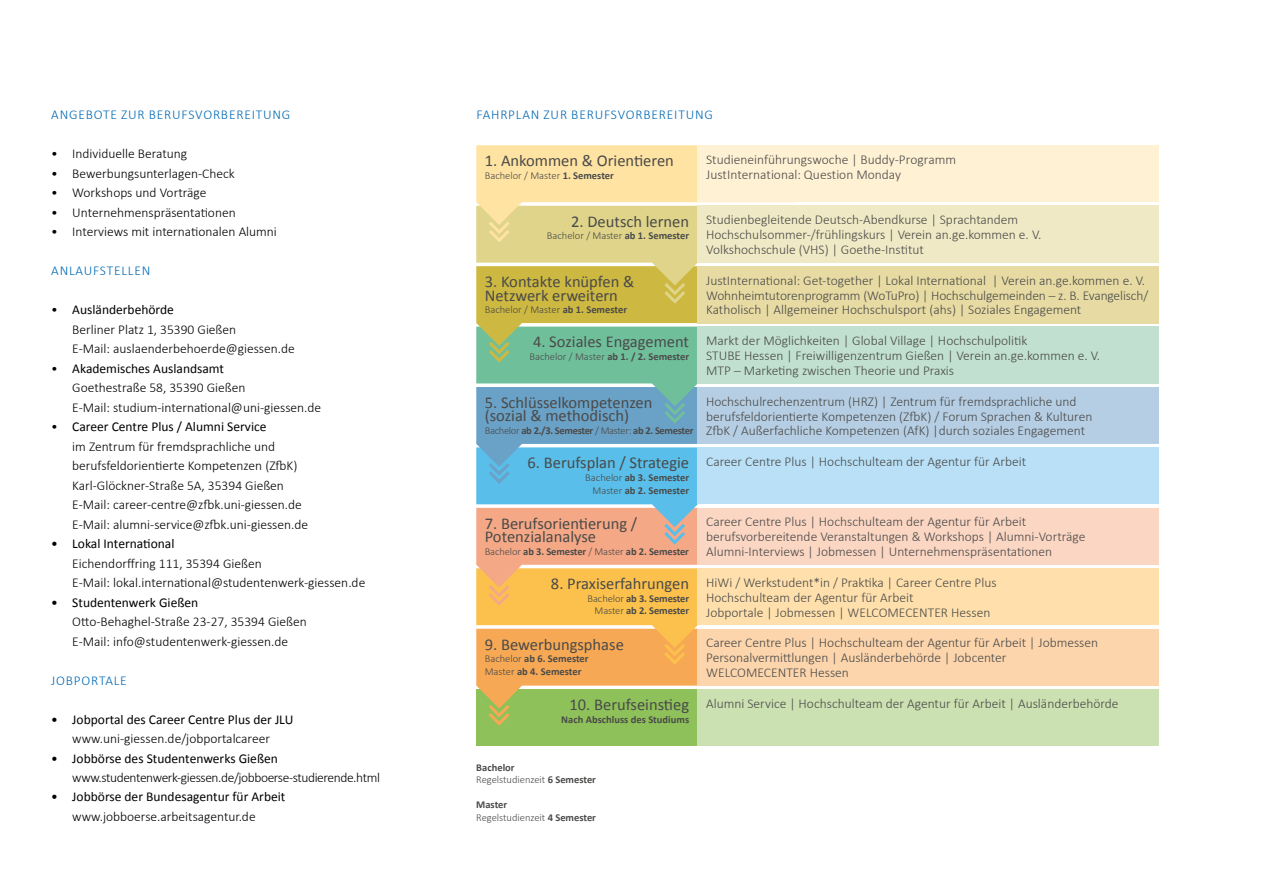
<style>
.page{position:relative;width:1263px;height:893px;background:#fff}
.page>*{position:absolute;margin:0;border:0;box-sizing:border-box;transform-origin:0 0}
.t1{font:16.5px/13.5px "Calibri";color:#4a4a49}
.t2{font:300 13.5px/14.9px "Calibri";color:#4a4a49}
.t3{font:300 13.5px/19.5px "Calibri";color:#000}
.t4{font:13.5px "Calibri";color:#000}
.t5{font:300 13.5px "Calibri";letter-spacing:.06em;color:#0069b4}
.t6{font:300 13.5px "Calibri";letter-spacing:-.03em;color:#000}
.t7{font:700 10.5px/12.6px "Calibri";letter-spacing:-.01em;color:#4a4a49;text-align:right}
.t8{font:300 10.5px/12.6px "Calibri";color:#4a4a49}
.t9{font:700 10.5px "Calibri";letter-spacing:-.03em;color:#4a4a49}
.s1{font-weight:400}
.s2{font-weight:700}
.s3{font-weight:300}
</style>
<div class="page">
<div style="left:476px;top:689px;width:222px;height:57px;background:#8ec159"></div>
<div style="left:698px;top:447px;width:461px;height:57px;background:#b9e0f6"></div>
<div style="left:698px;top:508px;width:461px;height:57px;background:#fbd6c3"></div>
<div style="left:698px;top:568px;width:461px;height:57px;background:#ffe0ac"></div>
<div style="left:698px;top:629px;width:461px;height:57px;background:#fcd5ac"></div>
<div style="left:698px;top:689px;width:461px;height:57px;background:#cce1b1"></div>
<svg style="left:476px;top:145px;width:320px;height:583px"></svg>
<div style="left:698px;top:145px;width:461px;height:57px;background:#fff1d3"></div>
<div style="left:698px;top:206px;width:461px;height:57px;background:#f0e9c5"></div>
<div style="left:698px;top:266px;width:461px;height:57px;background:#e7dba3"></div>
<div style="left:698px;top:327px;width:461px;height:57px;background:#c1e0cf"></div>
<div style="left:698px;top:387px;width:461px;height:57px;background:#b6cee3"></div>
<p class="t5" style="left:51px;top:106px;width:241px">ANGEBOTE ZUR BERUFSVORBEREITUNG</p>
<p class="t3" style="left:51px;top:144px;width:138px">• Individuelle Beratung</p>
<p class="t3" style="left:51px;top:163px;width:185px">• Bewerbungsunterlagen-Check</p>
<p class="t3" style="left:51px;top:183px;width:157px">• Workshops und Vorträge</p>
<p class="t3" style="left:51px;top:202px;width:186px">• Unternehmenspräsentationen</p>
<p class="t3" style="left:51px;top:222px;width:227px">• Interviews mit internationalen Alumni</p>
<p class="t5" style="left:51px;top:262px;width:101px">ANLAUFSTELLEN</p>
<p class="t3" style="left:72px;top:300px;width:224px;text-indent:-21px">• <span class="s1">Ausländerbehörde<br></span>Berliner Platz 1, 35390 Gießen<br>E-Mail: auslaenderbehoerde@giessen.de</p>
<p class="t3" style="left:72px;top:358px;width:250px;text-indent:-21px">• <span class="s1">Akademisches Auslandsamt<br></span>Goethestraße 58, 35390 Gießen<br>E-Mail: studium-international@uni-giessen.de</p>
<p class="t3" style="left:72px;top:417px;width:237px;text-indent:-21px">• <span class="s1">Career Centre Plus / Alumni Service<br></span>im Zentrum für fremdsprachliche und berufsfeldorientierte Kompetenzen (ZfbK)<br>Karl-Glöckner-Straße 5A, 35394 Gießen E-Mail: career-centre@zfbk.uni-giessen.de E-Mail: alumni-service@zfbk.uni-giessen.de</p>
<p class="t4" style="left:51px;top:535px;width:125px">• Lokal International</p>
<p class="t3" style="left:72px;top:553px;width:295px">Eichendorffring 111, 35394 Gießen<br>E-Mail: lokal.international@studentenwerk-giessen.de</p>
<p class="t4" style="left:51px;top:594px;width:149px">• Studentenwerk Gießen</p>
<p class="t3" style="left:72px;top:612px;width:236px">Otto-Behaghel-Straße 23-27, 35394 Gießen<br>E-Mail: info@studentenwerk-giessen.de</p>
<p class="t5" style="left:51px;top:672px;width:77px">JOBPORTALE</p>
<p class="t4" style="left:51px;top:711px;width:244px">• Jobportal des Career Centre Plus der JLU</p>
<p class="t3" style="left:72px;top:729px;width:199px">www.uni-giessen.de/jobportalcareer</p>
<p class="t4" style="left:51px;top:750px;width:228px">• Jobbörse des Studentenwerks Gießen</p>
<p class="t6" style="left:72px;top:769px;width:309px">www.studentenwerk-giessen.de/jobboerse-studierende.html</p>
<p class="t4" style="left:51px;top:789px;width:236px">• Jobbörse der Bundesagentur für Arbeit</p>
<p class="t3" style="left:72px;top:807px;width:185px">www.jobboerse.arbeitsagentur.de</p>
<p class="t5" style="left:476px;top:106px;width:238px">FAHRPLAN ZUR BERUFSVORBEREITUNG</p>
<p class="t1" style="left:485px;top:153px;width:191px">1. Ankommen &amp; Orientieren</p>
<p class="t8" style="left:485px;top:169px;width:131px">Bachelor / Master <span class="s2">1. Semester</span></p>
<p class="t1" style="left:571px;top:214px;width:119px">2. Deutsch lernen</p>
<p class="t8" style="left:547px;top:229px;width:144px">Bachelor / Master <span class="s2">ab 1. Semester</span></p>
<p class="t1" style="left:485px;top:274px;width:151px">3. Kontakte knüpfen &amp;<br>Netzwerk erweitern</p>
<p class="t8" style="left:485px;top:303px;width:144px">Bachelor / Master <span class="s2">ab 1. Semester</span></p>
<p class="t1" style="left:533px;top:334px;width:158px">4. Soziales Engagement</p>
<p class="t8" style="left:529px;top:350px;width:161px">Bachelor / Master <span class="s2">ab 1. / 2. Semester</span></p>
<p class="t1" style="left:485px;top:395px;width:169px">5. Schlüsselkompetenzen (sozial &amp; methodisch)</p>
<p class="t9" style="left:485px;top:424px;width:210px"><span class="s3">Bachelor</span> ab 2./3. Semester <span class="s3">/ Master:</span> ab 2. Semester</p>
<p class="t2" style="left:706px;top:152px;width:251px">Studieneinführungswoche | Buddy-Programm<br>JustInternational: Question Monday</p>
<p class="t2" style="left:706px;top:212px;width:337px">Studienbegleitende Deutsch-Abendkurse | Sprachtandem<br>Hochschulsommer-/frühlingskurs | Verein an.ge.kommen e. V.<br>Volkshochschule (VHS) | Goethe-Institut</p>
<p class="t2" style="left:706px;top:273px;width:444px">JustInternational: Get-together | Lokal International | Verein an.ge.kommen e. V.<br>Wohnheimtutorenprogramm (WoTuPro) | Hochschulgemeinden – z. B. Evangelisch/<br>Katholisch | Allgemeiner Hochschulsport (ahs) | Soziales Engagement</p>
<p class="t2" style="left:706px;top:333px;width:395px">Markt der Möglichkeiten | Global Village | Hochschulpolitik<br>STUBE Hessen | Freiwilligenzentrum Gießen | Verein an.ge.kommen e. V.<br>MTP – Marketing zwischen Theorie und Praxis</p>
<p class="t2" style="left:706px;top:394px;width:388px">Hochschulrechenzentrum (HRZ) | Zentrum für fremdsprachliche und berufsfeldorientierte Kompetenzen (ZfbK) / Forum Sprachen &amp; Kulturen<br>ZfbK / Außerfachliche Kompetenzen (AfK) |durch soziales Engagement</p>
<p class="t1" style="left:527px;top:455px;width:163px">6. Berufsplan / Strategie</p>
<p class="t7" style="left:585px;top:471px;width:105px"><span class="s3">Bachelor</span> ab 3. Semester<br><span class="s3">Master</span> ab 2. Semester</p>
<p class="t1" style="left:485px;top:516px;width:154px">7. Berufsorientierung /<br>Potenzialanalyse</p>
<p class="t7" style="left:485px;top:545px;width:206px"><span class="s3">Bachelor</span> ab 3. Semester <span class="s3">/ Master</span> ab 2. Semester</p>
<p class="t1" style="left:551px;top:576px;width:140px">8. Praxiserfahrungen</p>
<p class="t7" style="left:588px;top:591px;width:103px"><span class="s3">Bachelor</span> ab 3. Semester<br><span class="s3">Master</span> ab 2. Semester</p>
<p class="t1" style="left:485px;top:637px;width:141px">9. Bewerbungsphase</p>
<p class="t7" style="left:485px;top:652px;width:105px;text-align:left"><span class="s3">Bachelor</span> ab 6. Semester<br><span class="s3">Master</span> ab 4. Semester</p>
<p class="t1" style="left:569px;top:697px;width:121px">10. Berufseinstieg</p>
<p class="t7" style="left:561px;top:712px;width:129px">Nach Abschluss des Studiums</p>
<p class="t7" style="left:476px;top:760px;width:121px;text-align:left">Bachelor<br><span class="s3">Regelstudienzeit</span> 6 Semester</p>
<p class="t8" style="left:476px;top:798px;width:121px"><span class="s2">Master<br></span>Regelstudienzeit <span class="s2">4 Semester</span></p>
<p class="t2" style="left:706px;top:454px;width:322px">Career Centre Plus | Hochschulteam der Agentur für Arbeit</p>
<p class="t2" style="left:706px;top:514px;width:381px">Career Centre Plus | Hochschulteam der Agentur für Arbeit berufsvorbereitende Veranstaltungen &amp; Workshops | Alumni-Vorträge<br>Alumni-Interviews | Jobmessen | Unternehmenspräsentationen</p>
<p class="t2" style="left:706px;top:575px;width:292px">HiWi / Werkstudent*in / Praktika | Career Centre Plus<br>Hochschulteam der Agentur für Arbeit<br>Jobportale | Jobmessen | WELCOMECENTER Hessen</p>
<p class="t2" style="left:706px;top:635px;width:394px">Career Centre Plus | Hochschulteam der Agentur für Arbeit | Jobmessen<br>Personalvermittlungen | Ausländerbehörde | Jobcenter<br>WELCOMECENTER Hessen</p>
<p class="t2" style="left:706px;top:696px;width:414px">Alumni Service | Hochschulteam der Agentur für Arbeit | Ausländerbehörde</p>
</div>
